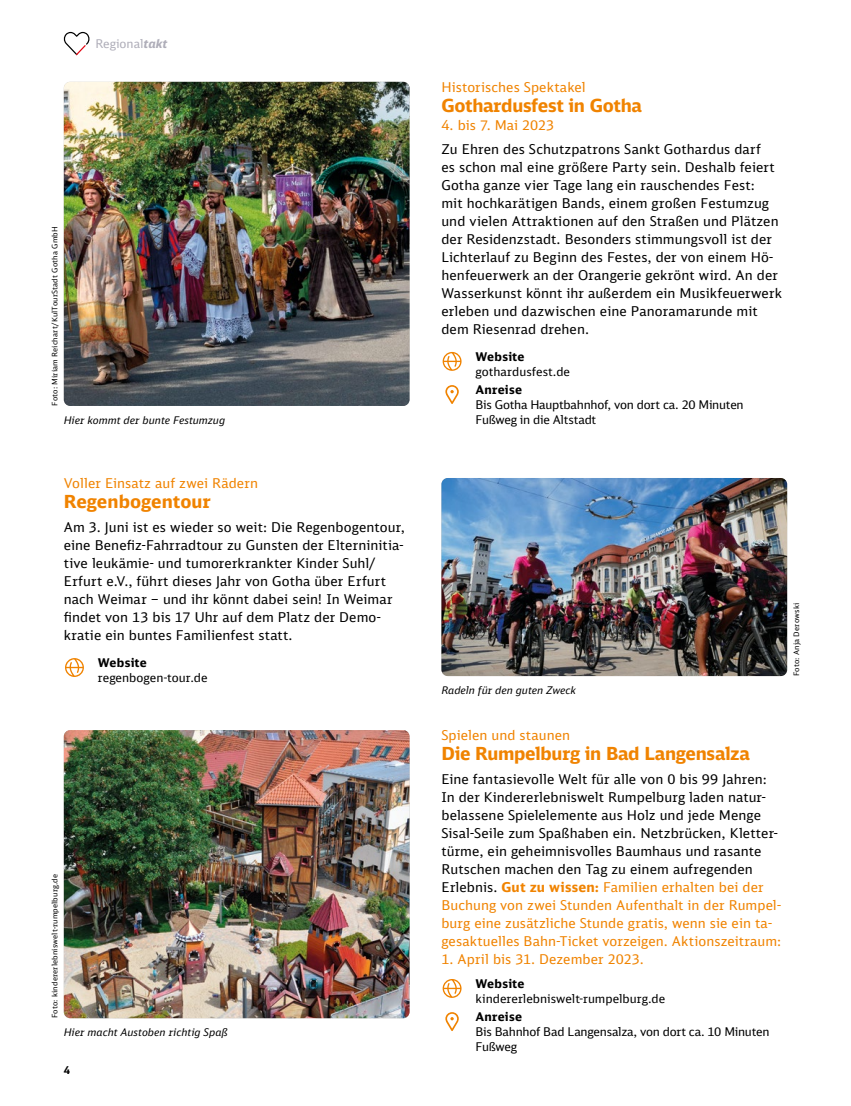
<style>
.page{position:relative;width:851px;height:1106px;background:#fff}
.page>*{position:absolute;margin:0;border:0;box-sizing:border-box;transform-origin:0 0}
.t1{font:700 18px "DB Sans";letter-spacing:-.015em;color:#f08300}
.t2{font:13.5px/18px "DB Sans";letter-spacing:.01em;color:#000}
.t3{font:13.5px "DB Sans";letter-spacing:.005em;color:#f08300}
.t4{font:12px/15px "DB Sans";letter-spacing:-.01em;color:#000}
.t5{font:700 12px "DB Sans";letter-spacing:.015em;color:#000}
.t6{font:12px "DB Sans";color:#afaeb9}
.t7{font:italic 10.5px "DB Sans";letter-spacing:.005em;color:#000}
.t8{font:700 10.5px "DB Sans";color:#000}
.t9{font:7.5px "DB Sans";letter-spacing:.02em;color:#000}
.s1{font-weight:700;font-style:italic}
.s2{font-weight:700;color:#f08300}
.s3{color:#f08300}
</style>
<div class="page">
<svg style="left:63px;top:32px;width:27px;height:23px"></svg>
<img style="left:441px;top:478px;width:346px;height:198px">
<svg style="left:442px;top:352px;width:19px;height:19px"></svg>
<svg style="left:445px;top:385px;width:13px;height:19px"></svg>
<svg style="left:442px;top:979px;width:19px;height:18px"></svg>
<svg style="left:445px;top:1012px;width:13px;height:19px"></svg>
<img style="left:64px;top:82px;width:345px;height:324px">
<img style="left:64px;top:730px;width:345px;height:288px">
<svg style="left:65px;top:658px;width:19px;height:19px"></svg>
<p class="t6" style="left:95px;top:36px;width:73px">Regional<span class="s1">takt</span></p>
<p class="t9" style="left:50px;top:406px;width:181px;rotate:-90deg">Foto: Miriam Reichart/KulTourStadt Gotha GmbH</p>
<p class="t7" style="left:64px;top:413px;width:163px">Hier kommt der bunte Festumzug</p>
<p class="t3" style="left:64px;top:475px;width:196px">Voller Einsatz auf zwei Rädern</p>
<h1 class="t1" style="left:64px;top:489px;width:148px">Regenbogentour</h1>
<p class="t2" style="left:64px;top:518px;width:342px">Am 3. Juni ist es wieder so weit: Die Regenbogentour, eine Benefiz-Fahrradtour zu Gunsten der Elterninitia&shy;tive leukämie- und tumorerkrankter Kinder Suhl/ Erfurt e.V., führt dieses Jahr von Gotha über Erfurt nach Weimar – und ihr könnt dabei sein! In Weimar findet von 13 bis 17 Uhr auf dem Platz der Demo&shy;kratie ein buntes Familienfest statt.</p>
<p class="t5" style="left:98px;top:655px;width:50px">Website</p>
<p class="t4" style="left:98px;top:670px;width:111px">regenbogen-tour.de</p>
<p class="t9" style="left:50px;top:1018px;width:146px;rotate:-90deg">Foto: kindererlebniswelt-rumpelburg.de</p>
<p class="t7" style="left:64px;top:1025px;width:165px">Hier macht Austoben richtig Spaß</p>
<p class="t8" style="left:64px;top:1063px;width:8px">4</p>
<p class="t3" style="left:441px;top:79px;width:146px">Historisches Spektakel</p>
<h1 class="t1" style="left:441px;top:93px;width:202px">Gothardusfest in Gotha</h1>
<p class="t3" style="left:441px;top:116px;width:114px">4. bis 7. Mai 2023</p>
<p class="t2" style="left:441px;top:140px;width:342px">Zu Ehren des Schutzpatrons Sankt Gothardus darf<br>es schon mal eine größere Party sein. Deshalb feiert Gotha ganze vier Tage lang ein rauschendes Fest:<br>mit hochkarätigen Bands, einem großen Festumzug und vielen Attraktionen auf den Straßen und Plätzen der Residenzstadt. Besonders stimmungsvoll ist der Lichterlauf zu Beginn des Festes, der von einem Hö&shy;henfeuerwerk an der Orangerie gekrönt wird. An der Wasserkunst könnt ihr außerdem ein Musikfeuerwerk erleben und dazwischen eine Panoramarunde mit dem Riesenrad drehen.</p>
<p class="t5" style="left:475px;top:349px;width:50px">Website</p>
<p class="t4" style="left:475px;top:364px;width:96px">gothardusfest.de</p>
<p class="t5" style="left:475px;top:382px;width:48px">Anreise</p>
<p class="t4" style="left:475px;top:397px;width:270px">Bis Gotha Hauptbahnhof, von dort ca. 20 Minuten<br>Fußweg in die Altstadt</p>
<p class="t7" style="left:441px;top:683px;width:136px">Radeln für den guten Zweck</p>
<p class="t9" style="left:791px;top:676px;width:75px;rotate:-90deg">Foto: Anja Derowski</p>
<p class="t3" style="left:441px;top:727px;width:130px">Spielen und staunen</p>
<h1 class="t1" style="left:441px;top:741px;width:310px">Die Rumpelburg in Bad Langensalza</h1>
<p class="t2" style="left:441px;top:770px;width:341px">Eine fantasievolle Welt für alle von 0 bis 99 Jahren:<br>In der Kindererlebniswelt Rumpelburg laden natur&shy;belassene Spielelemente aus Holz und jede Menge Sisal-Seile zum Spaßhaben ein. Netzbrücken, Kletter&shy;türme, ein geheimnisvolles Baumhaus und rasante Rutschen machen den Tag zu einem aufregenden Erlebnis. <span class="s2">Gut zu wissen:</span> <span class="s3">Familien erhalten bei der Buchung von zwei Stunden Aufenthalt in der Rumpel&shy;burg eine zusätzliche Stunde gratis, wenn sie ein ta&shy;gesaktuelles Bahn-Ticket vorzeigen. Aktionszeitraum:</span></p>
<p class="t3" style="left:441px;top:950px;width:204px">1. April bis 31. Dezember 2023.</p>
<p class="t5" style="left:475px;top:976px;width:50px">Website</p>
<p class="t4" style="left:475px;top:991px;width:191px">kindererlebniswelt-rumpelburg.de</p>
<p class="t5" style="left:475px;top:1009px;width:48px">Anreise</p>
<p class="t4" style="left:475px;top:1024px;width:295px">Bis Bahnhof Bad Langensalza, von dort ca. 10 Minuten<br>Fußweg</p>
</div>
